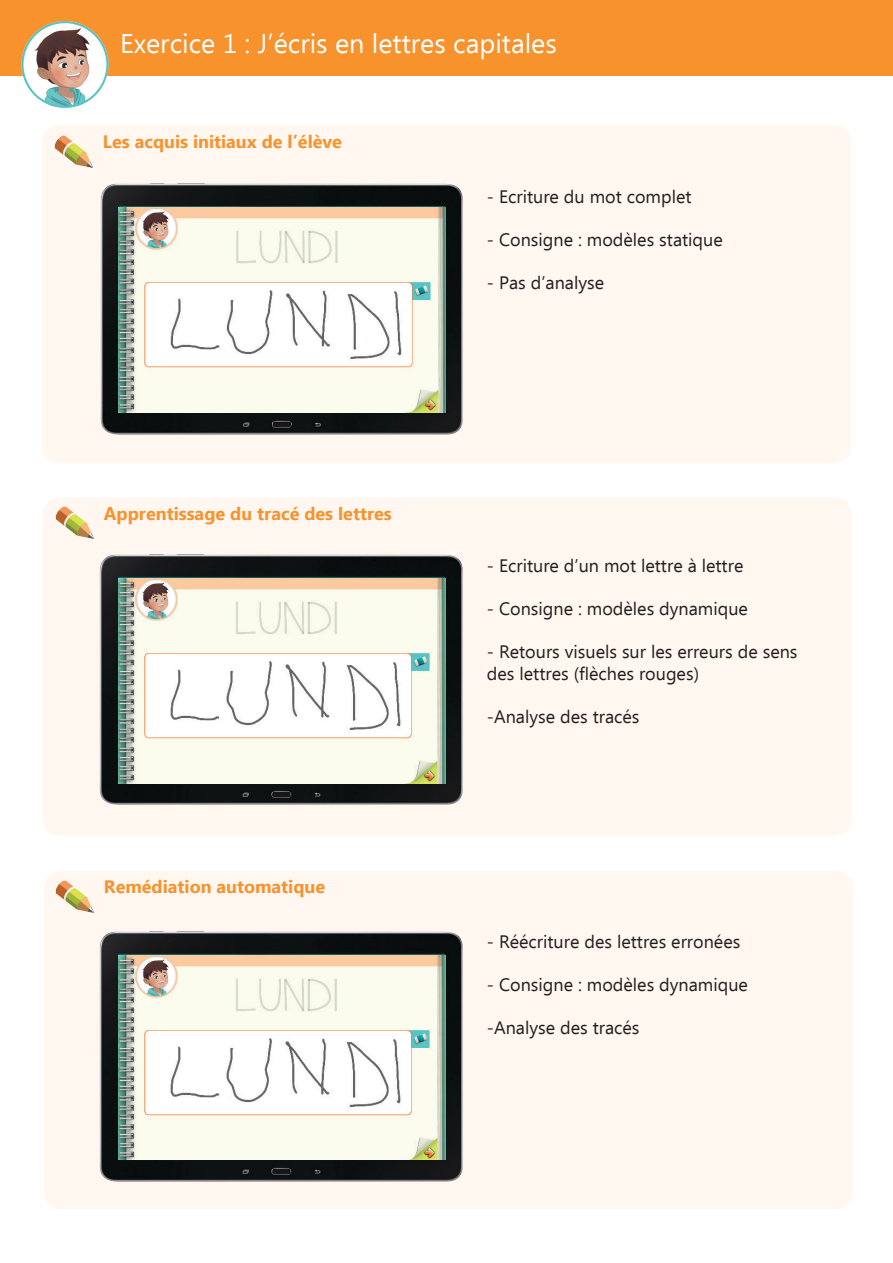
<style>
.page{position:relative;width:893px;height:1263px;background:#fff}
.page>*{position:absolute;margin:0;border:0;box-sizing:border-box;transform-origin:0 0}
.t1{font:27px "Ebrima";color:#fff}
.t2{font:18px/21.6px "Ebrima";color:#231f20}
.t3{font:700 18px "Ebrima";color:#f7922d}
</style>
<div class="page">
<div style="left:0;top:0;width:893px;height:75px;background:#f7922d"></div>
<img style="left:21px;top:21px;width:87px;height:87px">
<div style="left:42px;top:125px;width:809px;height:338px;background:#fff7f0;border-radius:18px"></div>
<img style="left:54px;top:135px;width:39px;height:33px">
<div style="left:43px;top:497px;width:809px;height:338px;background:#fff7f0;border-radius:18px"></div>
<img style="left:54px;top:497px;width:40px;height:42px">
<div style="left:44px;top:871px;width:809px;height:338px;background:#fff7f0;border-radius:18px"></div>
<img style="left:100px;top:183px;width:363px;height:252px">
<img style="left:119px;top:208px;width:327px;height:204px">
<img style="left:99px;top:554px;width:364px;height:251px">
<img style="left:118px;top:579px;width:327px;height:204px">
<img style="left:99px;top:931px;width:364px;height:251px">
<img style="left:118px;top:955px;width:327px;height:205px">
<img style="left:55px;top:880px;width:39px;height:33px">
<p class="t1" style="left:120px;top:24px;width:438px">Exercice 1 : J’écris en lettres capitales</p>
<p class="t3" style="left:103px;top:128px;width:241px">Les acquis initiaux de l’élève</p>
<p class="t3" style="left:104px;top:501px;width:289px">Apprentissage du tracé des lettres</p>
<p class="t3" style="left:104px;top:873px;width:223px">Remédiation automatique</p>
<p class="t2" style="left:487px;top:187px;width:206px">- Ecriture du mot complet</p>
<p class="t2" style="left:487px;top:230px;width:237px">- Consigne : modèles statique</p>
<p class="t2" style="left:487px;top:273px;width:119px">- Pas d’analyse</p>
<p class="t2" style="left:487px;top:556px;width:258px">- Ecriture d’un mot lettre à lettre</p>
<p class="t2" style="left:487px;top:599px;width:263px">- Consigne : modèles dynamique</p>
<p class="t2" style="left:487px;top:642px;width:312px">- Retours visuels sur les erreurs de sens des lettres (flèches rouges)</p>
<p class="t2" style="left:487px;top:707px;width:154px">-Analyse des tracés</p>
<p class="t2" style="left:487px;top:932px;width:255px">- Réécriture des lettres erronées</p>
<p class="t2" style="left:487px;top:975px;width:263px">- Consigne : modèles dynamique</p>
<p class="t2" style="left:487px;top:1018px;width:154px">-Analyse des tracés</p>
</div>
